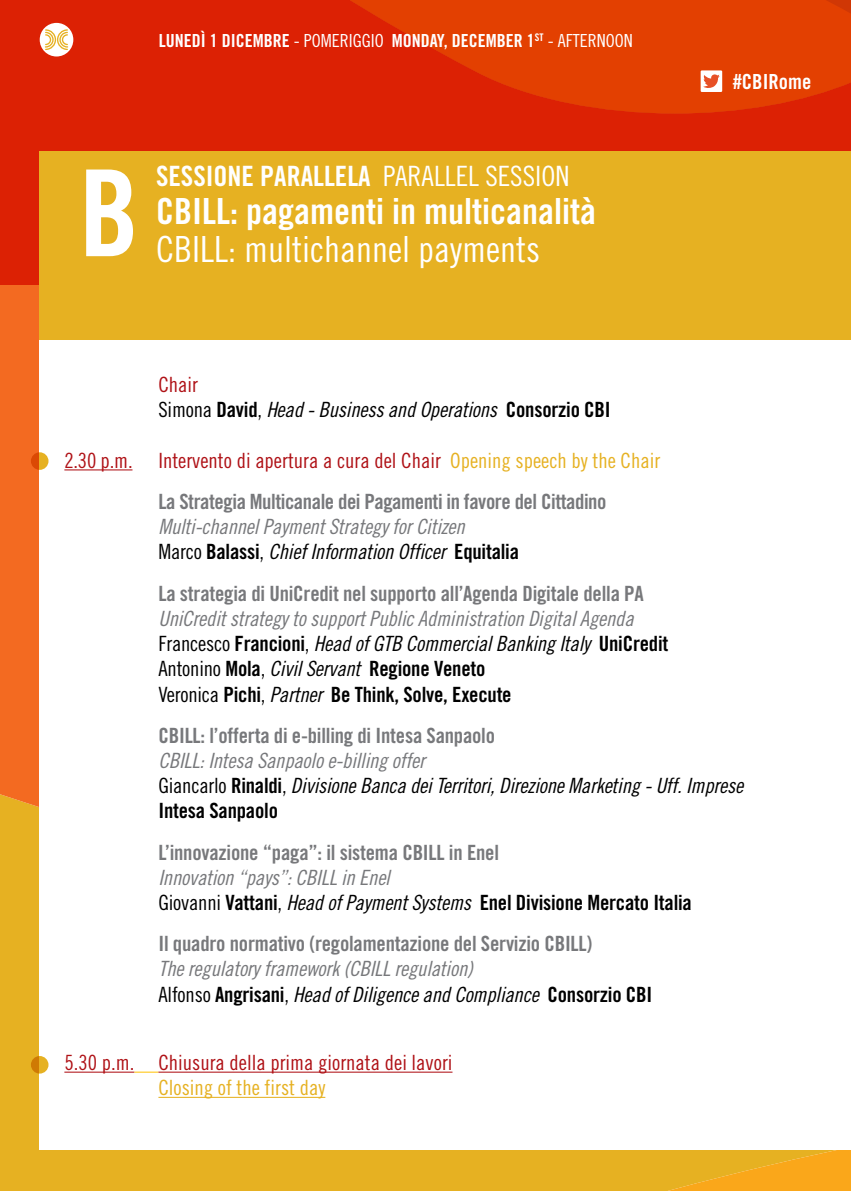
<style>
.page{position:relative;width:851px;height:1191px;background:#fff}
.page>*{position:absolute;margin:0;border:0;box-sizing:border-box;transform-origin:0 0}
.t1{font:120px "Trade Gothic Bold Cond Twenty";color:#fff}
.t2{font:36px "Trade Gothic Bold Cond Twenty";color:#fff}
.t3{font:36px "Trade Gothic Cond Eighteen";color:#fff}
.t4{font:28px "Trade Gothic Bold Cond Twenty";color:#fff}
.t5{font:21px/25.2px "Trade Gothic Cond Eighteen Obl";letter-spacing:-.01em;color:#77787b}
.t6{font:21px/41.2px "Trade Gothic Bold Cond Twenty";letter-spacing:-.01em;color:#77787b}
.t7{font:21px/25.2px "Trade Gothic Cond Eighteen Obl";letter-spacing:-.01em;color:#000}
.t8{font:21px "Trade Gothic Cond Eighteen";color:#af1116}
.t9{font:21px/25.2px "Trade Gothic Bold Cond Twenty";letter-spacing:-.01em;color:#000}
.t10{font:21px "Trade Gothic Cond Eighteen";color:#e6b122}
.t11{font:20.8px "Trade Gothic Bold Cond Twenty";color:#fff}
.t12{font:18px "Trade Gothic Bold Cond Twenty";color:#fff}
.s1{font-family:"Trade Gothic Cond Eighteen"}
.s2{font-family:"Trade Gothic Bold Cond Twenty"}
.s3{color:#e6b122}
.s4{font-family:"Trade Gothic Cond Eighteen";color:#000}
.s5{font-family:"Trade Gothic Bold Cond Twenty";color:#000}
.s6{color:#000}
.s7{font-family:"Trade Gothic Cond Eighteen Obl"}
.s8{color:#77787b}
.s9{font-family:"Trade Gothic Cond Eighteen Obl";color:#000}
</style>
<div class="page">
<svg style="left:0;top:285px;width:40px;height:791px;background:#ee8526"></svg>
<svg style="left:0;top:1076px;width:850px;height:115px;background:#e8b126"></svg>
<div style="left:40px;top:249px;width:810px;height:900px;background:#fff"></div>
<svg style="left:0;top:0;width:850px;height:285px;background:#de2b03"></svg>
<div style="left:40px;top:151px;width:810px;height:189px;background:#e6b122"></div>
<hr style="left:64px;top:469px;width:68px;height:1px;background:#af1116">
<hr style="left:64px;top:1071px;width:70px;height:1px;background:#af1116">
<svg style="left:134px;top:1071px;width:24px;height:1px"></svg>
<hr style="left:158px;top:1071px;width:294px;height:1px;background:#af1116">
<hr style="left:158px;top:1096px;width:167px;height:1px;background:#e6b122">
<svg style="left:31px;top:452px;width:17px;height:18px"></svg>
<svg style="left:31px;top:1056px;width:17px;height:17px"></svg>
<div style="left:40px;top:23px;width:33px;height:33px;background:#fff;border-radius:50%"></div>
<svg style="left:44px;top:29px;width:25px;height:21px"></svg>
<div style="left:700px;top:70px;width:22px;height:22px;background:#fff"></div>
<svg style="left:703px;top:74px;width:16px;height:14px"></svg>
<p class="t12" style="left:159px;top:30px;width:475px">LUNEDì 1 DICEMBRE <span class="s1">- POMERIGGIO</span> MONDAY, DECEMBER 1<sup>ST</sup> <span class="s1">- AFTERNOON</span></p>
<h1 class="t1" style="left:79px;top:140px;width:61px">B</h1>
<h3 class="t4" style="left:156px;top:159px;width:415px">SESSIONE PARALLELA <span class="s1">PARALLEL SESSION</span></h3>
<h2 class="t2" style="left:156px;top:190px;width:441px">CBILL: pagamenti in multicanalità</h2>
<h2 class="t3" style="left:156px;top:228px;width:385px">CBILL: multichannel payments</h2>
<p class="t11" style="left:732px;top:69px;width:80px">#CBIRome</p>
<p class="t8" style="left:158px;top:372px;width:41px">Chair</p>
<p class="t7" style="left:158px;top:397px;width:453px"><span class="s1">Simona</span> <span class="s2">David</span><span class="s1">,</span> Head - Business and Operations <span class="s2">Consorzio CBI</span></p>
<p class="t8" style="left:64px;top:448px;width:597px">2.30 p.m. Intervento di apertura a cura del Chair <span class="s3">Opening speech by the Chair</span></p>
<p class="t6" style="left:158px;top:481px;width:449px">La Strategia Multicanale dei Pagamenti in favore del Cittadino</p>
<p class="t5" style="left:158px;top:514px;width:362px">Multi-channel Payment Strategy for Citizen<br><span class="s4">Marco</span> <span class="s5">Balassi</span><span class="s4">,</span> <span class="s6">Chief Information Officer</span> <span class="s5">Equitalia</span></p>
<p class="t6" style="left:158px;top:572px;width:487px">La strategia di UniCredit nel supporto all’Agenda Digitale della PA</p>
<p class="t5" style="left:158px;top:605px;width:511px">UniCredit strategy to support Public Administration Digital Agenda<br><span class="s4">Francesco</span> <span class="s5">Francioni</span><span class="s4">,</span> <span class="s6">Head of GTB Commercial Banking Italy</span> <span class="s5">UniCredit</span></p>
<p class="t9" style="left:158px;top:656px;width:354px"><span class="s1">Antonino</span> Mola<span class="s1">,</span> <span class="s7">Civil Servant</span> Regione Veneto<br><span class="s1">Veronica</span> Pichi<span class="s1">,</span> <span class="s7">Partner</span> Be Think, Solve, Execute</p>
<p class="t6" style="left:158px;top:714px;width:338px">CBILL: l’offerta di e-billing di Intesa Sanpaolo</p>
<p class="t7" style="left:158px;top:747px;width:586px"><span class="s8">CBILL: Intesa Sanpaolo e-billing offer<br></span><span class="s1">Giancarlo</span> <span class="s2">Rinaldi</span><span class="s1">,</span> Divisione Banca dei Territori, Direzione Marketing - Uff. Imprese</p>
<p class="t9" style="left:158px;top:798px;width:121px">Intesa Sanpaolo</p>
<p class="t6" style="left:158px;top:831px;width:342px">L’innovazione “paga”: il sistema CBILL in Enel</p>
<p class="t5" style="left:158px;top:864px;width:233px">Innovation “pays”: CBILL in Enel</p>
<p class="t6" style="left:158px;top:881px;width:535px"><span class="s4">Giovanni</span> <span class="s6">Vattani</span><span class="s4">,</span> <span class="s9">Head of Payment Systems</span> <span class="s6">Enel Divisione Mercato Italia<br></span>Il quadro normativo (regolamentazione del Servizio CBILL)</p>
<p class="t5" style="left:158px;top:956px;width:495px">The regulatory framework (CBILL regulation)<br><span class="s4">Alfonso</span> <span class="s5">Angrisani</span><span class="s4">,</span> <span class="s6">Head of Diligence and Compliance</span> <span class="s5">Consorzio CBI</span></p>
<p class="t8" style="left:64px;top:1050px;width:389px">5.30 p.m. Chiusura della prima giornata dei lavori</p>
<p class="t10" style="left:158px;top:1075px;width:168px">Closing of the first day</p>
</div>
